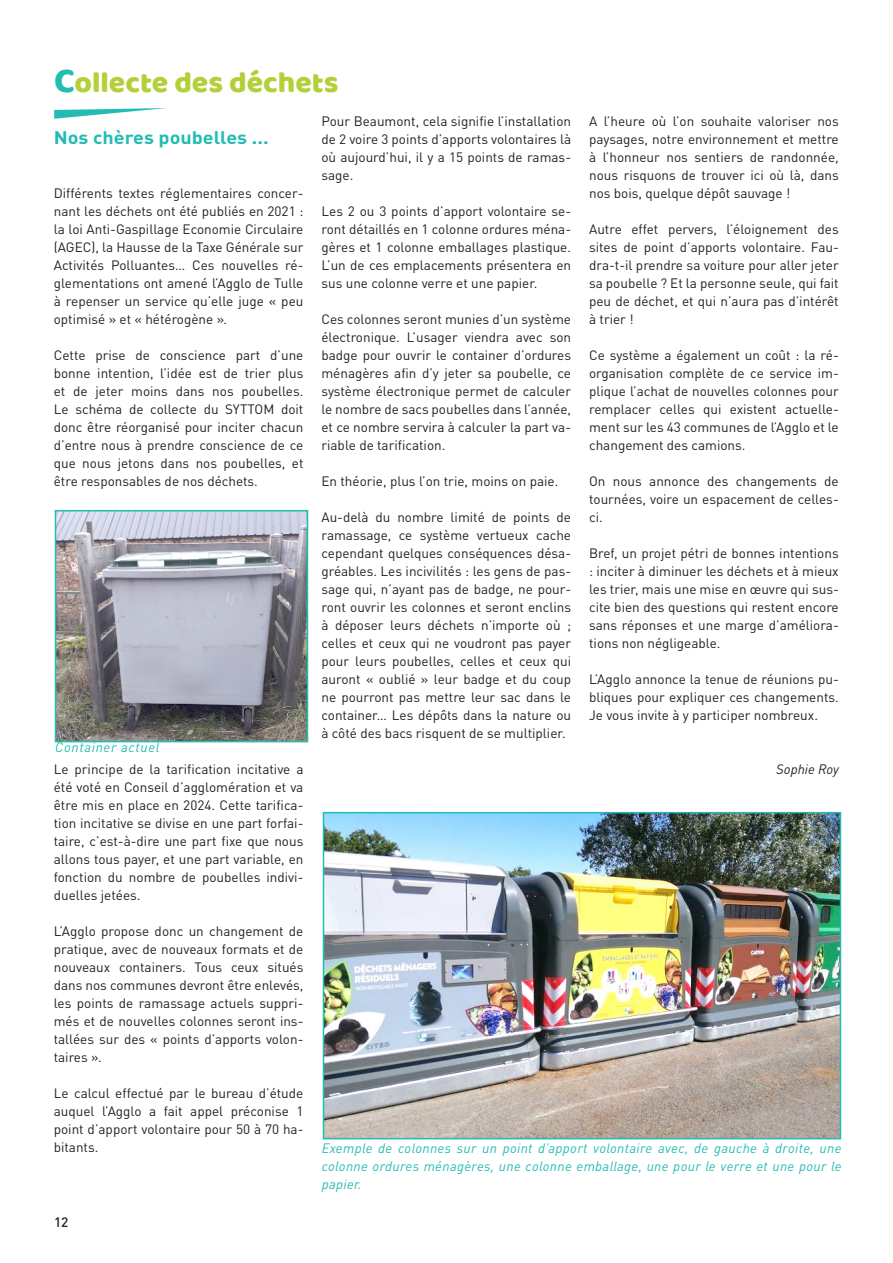
<style>
.page{position:relative;width:893px;height:1263px;background:#fff}
.page>*{position:absolute;margin:0;border:0;box-sizing:border-box;transform-origin:0 0}
.t1{font:30px "Baloo";color:#b3d038}
.t2{font:700 18px "DIN Pro";color:#22bcb3;scale:1.1 1}
.t3{font:13.5px/18px "DIN Pro";color:#231f20;text-align:justify}
.t4{font:italic 13.5px/18px "DIN Pro";letter-spacing:.025em;color:#22bcb3;text-align:justify}
.t5{font:italic 13.5px "DIN Pro";letter-spacing:.05em;color:#22bcb3}
.t6{font:italic 13.5px "DIN Pro";color:#231f20}
.t7{font:500 13.5px "DIN Pro";color:#231f20}
.s1{font-size:36px;color:#22bcb3}
</style>
<div class="page">
<svg style="left:54px;top:108px;width:112px;height:11px"></svg>
<img style="left:58px;top:513px;width:247px;height:226px">
<div style="left:55px;top:510px;width:253px;height:232px;border:2px solid #22bcb3"></div>
<img style="left:326px;top:815px;width:512px;height:321px">
<div style="left:323px;top:812px;width:518px;height:327px;border:2px solid #22bcb3"></div>
<p class="t1" style="left:54px;top:64px;width:286px"><span class="s1">C</span>ollecte des déchets</p>
<p class="t2" style="left:54px;top:122px;width:197px">Nos chères poubelles ...</p>
<p class="t3" style="left:54px;top:183px;width:251px">Différents textes réglementaires concer&shy;nant les déchets ont été publiés en 2021 : la loi Anti-Gaspillage Economie Circulaire (AGEC), la Hausse de la Taxe Générale sur Activités Polluantes… Ces nouvelles ré&shy;glementations ont amené l’Agglo de Tulle à repenser un service qu’elle juge « peu optimisé » et « hétérogène ».</p>
<p class="t3" style="left:54px;top:345px;width:251px">Cette prise de conscience part d’une bonne intention, l’idée est de trier plus et de jeter moins dans nos poubelles.<br>Le schéma de collecte du SYTTOM doit donc être réorganisé pour inciter chacun d’entre nous à prendre conscience de ce que nous jetons dans nos poubelles, et être responsables de nos déchets.</p>
<p class="t5" style="left:55px;top:737px;width:105px">Container actuel</p>
<p class="t3" style="left:321px;top:111px;width:251px">Pour Beaumont, cela signifie l’installation de 2 voire 3 points d’apports volontaires là où aujourd’hui, il y a 15 points de ramas&shy;sage.</p>
<p class="t3" style="left:321px;top:201px;width:251px">Les 2 ou 3 points d’apport volontaire se&shy;ront détaillés en 1 colonne ordures ména&shy;gères et 1 colonne emballages plastique.<br>L’un de ces emplacements présentera en sus une colonne verre et une papier.</p>
<p class="t3" style="left:321px;top:309px;width:251px">Ces colonnes seront munies d’un système électronique. L’usager viendra avec son badge pour ouvrir le container d’ordures ménagères afin d’y jeter sa poubelle, ce système électronique permet de calculer le nombre de sacs poubelles dans l’année, et ce nombre servira à calculer la part va&shy;riable de tarification.</p>
<p class="t3" style="left:321px;top:471px;width:238px">En théorie, plus l’on trie, moins on paie.</p>
<p class="t3" style="left:321px;top:507px;width:251px">Au-delà du nombre limité de points de ramassage, ce système vertueux cache cependant quelques conséquences désa&shy;gréables. Les incivilités : les gens de pas&shy;sage qui, n’ayant pas de badge, ne pour&shy;ront ouvrir les colonnes et seront enclins à déposer leurs déchets n’importe où ; celles et ceux qui ne voudront pas payer pour leurs poubelles, celles et ceux qui auront « oublié » leur badge et du coup ne pourront pas mettre leur sac dans le container… Les dépôts dans la nature ou à côté des bacs risquent de se multiplier.</p>
<p class="t3" style="left:589px;top:111px;width:251px">A l’heure où l’on souhaite valoriser nos paysages, notre environnement et mettre à l’honneur nos sentiers de randonnée, nous risquons de trouver ici où là, dans nos bois, quelque dépôt sauvage !</p>
<p class="t3" style="left:589px;top:219px;width:251px">Autre effet pervers, l’éloignement des sites de point d’apports volontaire. Fau&shy;dra-t-il prendre sa voiture pour aller jeter sa poubelle ? Et la personne seule, qui fait peu de déchet, et qui n’aura pas d’intérêt à trier !</p>
<p class="t3" style="left:589px;top:345px;width:251px">Ce système a également un coût : la ré&shy;organisation complète de ce service im&shy;plique l’achat de nouvelles colonnes pour remplacer celles qui existent actuelle&shy;ment sur les 43 communes de l’Agglo et le changement des camions.</p>
<p class="t3" style="left:589px;top:471px;width:251px">On nous annonce des changements de tournées, voire un espacement de celles&shy;ci.</p>
<p class="t3" style="left:589px;top:543px;width:251px">Bref, un projet pétri de bonnes intentions : inciter à diminuer les déchets et à mieux les trier, mais une mise en œuvre qui sus&shy;cite bien des questions qui restent encore sans réponses et une marge d’améliora&shy;tions non négligeable.</p>
<p class="t3" style="left:589px;top:669px;width:251px">L’Agglo annonce la tenue de réunions pu&shy;bliques pour expliquer ces changements.<br>Je vous invite à y participer nombreux.</p>
<p class="t3" style="left:54px;top:759px;width:251px">Le principe de la tarification incitative a été voté en Conseil d’agglomération et va être mis en place en 2024. Cette tarifica&shy;tion incitative se divise en une part forfai&shy;taire, c’est-à-dire une part fixe que nous allons tous payer, et une part variable, en fonction du nombre de poubelles indivi&shy;duelles jetées.</p>
<p class="t3" style="left:54px;top:921px;width:251px">L’Agglo propose donc un changement de pratique, avec de nouveaux formats et de nouveaux containers. Tous ceux situés dans nos communes devront être enlevés, les points de ramassage actuels suppri&shy;més et de nouvelles colonnes seront ins&shy;tallées sur des « points d’apports volon&shy;taires ».</p>
<p class="t3" style="left:54px;top:1083px;width:251px">Le calcul effectué par le bureau d’étude auquel l’Agglo a fait appel préconise 1 point d’apport volontaire pour 50 à 70 ha&shy;bitants.</p>
<p class="t7" style="left:54px;top:1211px;width:16px">12</p>
<p class="t6" style="left:776px;top:759px;width:64px">Sophie Roy</p>
<p class="t4" style="left:322px;top:1138px;width:521px">Exemple de colonnes sur un point d’apport volontaire avec, de gauche à droite, une colonne ordures ménagères, une colonne emballage, une pour le verre et une pour le papier.</p>
</div>
